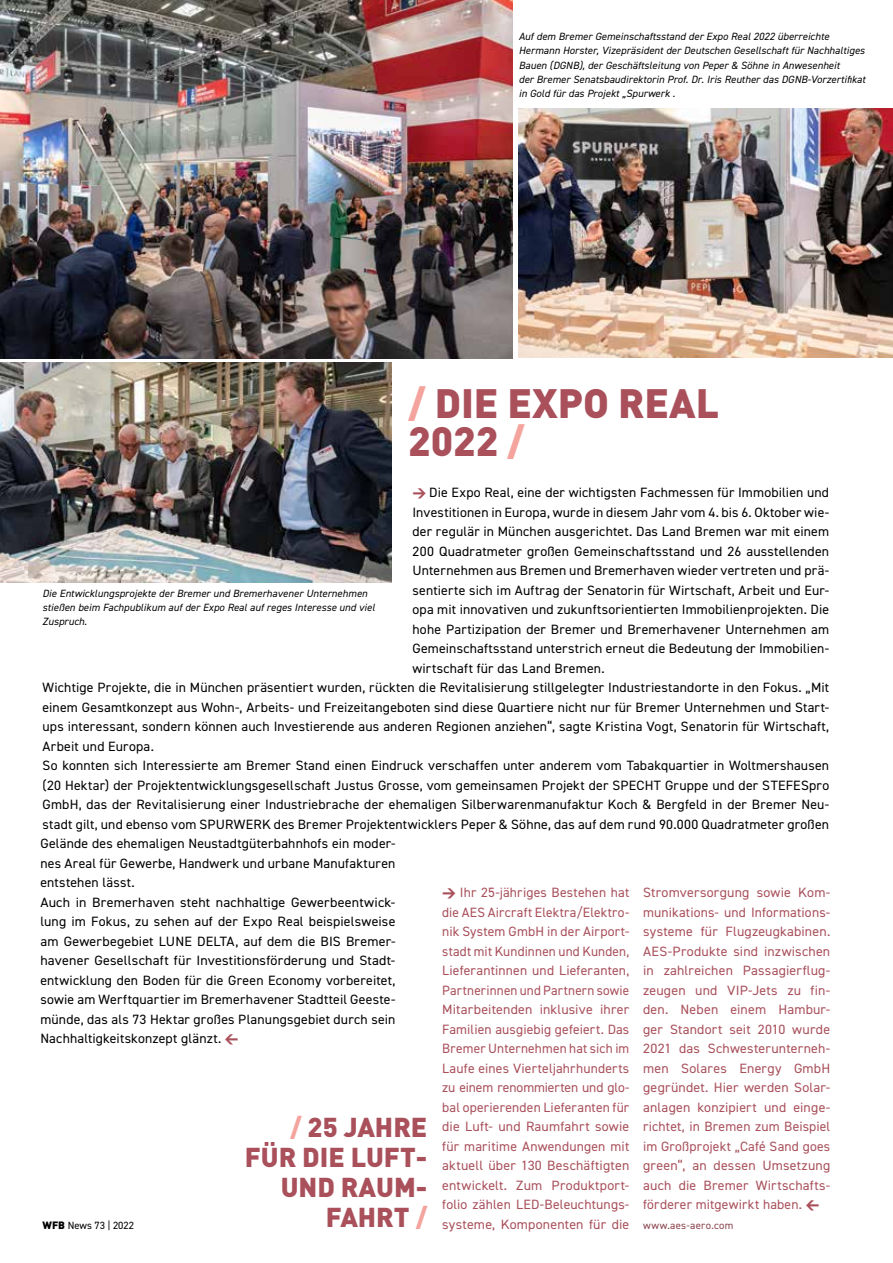
<style>
.page{position:relative;width:893px;height:1263px;background:#fff}
.page>*{position:absolute;margin:0;border:0;box-sizing:border-box;transform-origin:0 0}
.t1{font:900 40.5px/37.5px "DIN";color:#a9505b}
.t2{font:900 27px/30px "DIN";color:#a9505b;text-align:right}
.t3{font:13.5px/19.5px "DIN2014";letter-spacing:.01em;color:#000}
.t4{font:13.5px/19.5px "DIN2014";letter-spacing:.01em;color:#a9505b;text-align:justify}
.t5{font:italic 10.5px/14.2px "DIN2014";letter-spacing:.01em;color:#000}
.t6{font:10.5px "DIN2014";letter-spacing:.025em;color:#8a424b}
.t7{font:10.5px "DIN2014";color:#000}
.s1{color:#f4a39d}
.s2{font-family:"DIN Black Expert";color:#a9505b}
.s3{font-family:"DIN";font-weight:900}
.s4{font-family:"DIN Black Expert"}
</style>
<div class="page">
<img style="left:0;top:0;width:512px;height:359px">
<img style="left:0;top:363px;width:391px;height:220px">
<img style="left:519px;top:108px;width:374px;height:250px">
<p class="t5" style="left:519px;top:29px;width:348px">Auf dem Bremer Gemeinschaftsstand der Expo Real 2022 überreichte Hermann Horster, Vizepräsident der Deutschen Gesellschaft für Nachhaltiges Bauen (DGNB), der Geschäftsleitung von Peper &amp; Söhne in Anwesenheit<br>der Bremer Senatsbaudirektorin Prof. Dr. Iris Reuther das DGNB-Vorzertifikat in Gold für das Projekt „Spurwerk‟.</p>
<p class="t5" style="left:43px;top:586px;width:334px">Die Entwicklungsprojekte der Bremer und Bremerhavener Unternehmen stießen beim Fachpublikum auf der Expo Real auf reges Interesse und viel<br>Zuspruch.</p>
<h1 class="t1" style="left:408px;top:382px;width:312px"><span class="s1">/</span> DIE EXPO REAL<br>2022 <span class="s1">/</span></h1>
<p class="t3" style="left:412px;top:483px;width:418px;text-align:justify"><span class="s2">W</span> Die Expo Real, eine der wichtigsten Fachmessen für Immobilien und Investitionen in Europa, wurde in diesem Jahr vom 4. bis 6. Oktober wie&shy;der regulär in München ausgerichtet. Das Land Bremen war mit einem 200 Quadratmeter großen Gemeinschaftsstand und 26 ausstellenden Unternehmen aus Bremen und Bremerhaven wieder vertreten und prä&shy;sentierte sich im Auftrag der Senatorin für Wirtschaft, Arbeit und Eur&shy;opa mit innovativen und zukunftsorientierten Immobilienprojekten. Die hohe Partizipation der Bremer und Bremerhavener Unternehmen am Gemeinschaftsstand unterstrich erneut die Bedeutung der Immobilien&shy;wirtschaft für das Land Bremen.</p>
<p class="t3" style="left:43px;top:678px;width:788px">Wichtige Projekte, die in München präsentiert wurden, rückten die Revitalisierung stillgelegter Industriestandorte in den Fokus. „Mit einem Gesamtkonzept aus Wohn-, Arbeits- und Freizeitangeboten sind diese Quartiere nicht nur für Bremer Unternehmen und Start&shy;ups interessant, sondern können auch Investierende aus anderen Regionen anziehen“, sagte Kristina Vogt, Senatorin für Wirtschaft, Arbeit und Europa.<br>So konnten sich Interessierte am Bremer Stand einen Eindruck verschaffen unter anderem vom Tabakquartier in Woltmershausen (20 Hektar) der Projektentwicklungsgesellschaft Justus Grosse, vom gemeinsamen Projekt der SPECHT Gruppe und der STEFESpro GmbH, das der Revitalisierung einer Industriebrache der ehemaligen Silberwarenmanufaktur Koch &amp; Bergfeld in der Bremer Neu&shy;stadt gilt, und ebenso vom SPURWERK des Bremer Projektentwicklers Peper &amp; Söhne, das auf dem rund 90.000 Quadratmeter großen</p>
<p class="t3" style="left:40px;top:834px;width:357px">Gelände des ehemaligen Neustadtgüterbahnhofs ein moder&shy;nes Areal für Gewerbe, Handwerk und urbane Manufakturen entstehen lässt.<br>Auch in Bremerhaven steht nachhaltige Gewerbeentwick&shy;lung im Fokus, zu sehen auf der Expo Real beispielsweise am Gewerbegebiet LUNE DELTA, auf dem die BIS Bremer&shy;havener Gesellschaft für Investitionsförderung und Stadt&shy;entwicklung den Boden für die Green Economy vorbereitet, sowie am Werftquartier im Bremerhavener Stadtteil Geeste&shy;münde, das als 73 Hektar großes Planungsgebiet durch sein Nachhaltigkeitskonzept glänzt. <span class="s2">V</span></p>
<p class="t7" style="left:43px;top:1218px;width:93px"><span class="s3">WFB</span> News 73 | 2022</p>
<h2 class="t2" style="left:245px;top:1111px;width:184px"><span class="s1">/</span> 25 JAHRE<br>FÜR DIE LUFT-<br>UND RAUM-<br>FAHRT <span class="s1">/</span></h2>
<p class="t4" style="left:442px;top:882px;width:189px"><span class="s4">W</span> Ihr 25-jähriges Bestehen hat die AES Aircraft Elektra/Elektro&shy;nik System GmbH in der Airport&shy;stadt mit Kundinnen und Kunden, Lieferantinnen und Lieferanten, Partnerinnen und Partnern sowie Mitarbeitenden inklusive ihrer Familien ausgiebig gefeiert. Das Bremer Unternehmen hat sich im Laufe eines Vierteljahrhunderts zu einem renommierten und glo&shy;bal operierenden Lieferanten für die Luft- und Raumfahrt sowie für maritime Anwendungen mit aktuell über 130 Beschäftigten entwickelt. Zum Produktport&shy;folio zählen LED-Beleuchtungs&shy;systeme, Komponenten für die</p>
<p class="t4" style="left:643px;top:882px;width:189px">Stromversorgung sowie Kom&shy;munikations- und Informations&shy;systeme für Flugzeugkabinen.<br>AES-Produkte sind inzwischen in zahlreichen Passagierflug&shy;zeugen und VIP-Jets zu fin&shy;den. Neben einem Hambur&shy;ger Standort seit 2010 wurde 2021 das Schwesterunterneh&shy;men Solares Energy GmbH gegründet. Hier werden Solar&shy;anlagen konzipiert und einge&shy;richtet, in Bremen zum Beispiel im Großprojekt „Café Sand goes green“, an dessen Umsetzung auch die Bremer Wirtschafts&shy;förderer mitgewirkt haben. <span class="s4">V</span></p>
<p class="t6" style="left:643px;top:1218px;width:92px">www.aes-aero.com</p>
</div>
